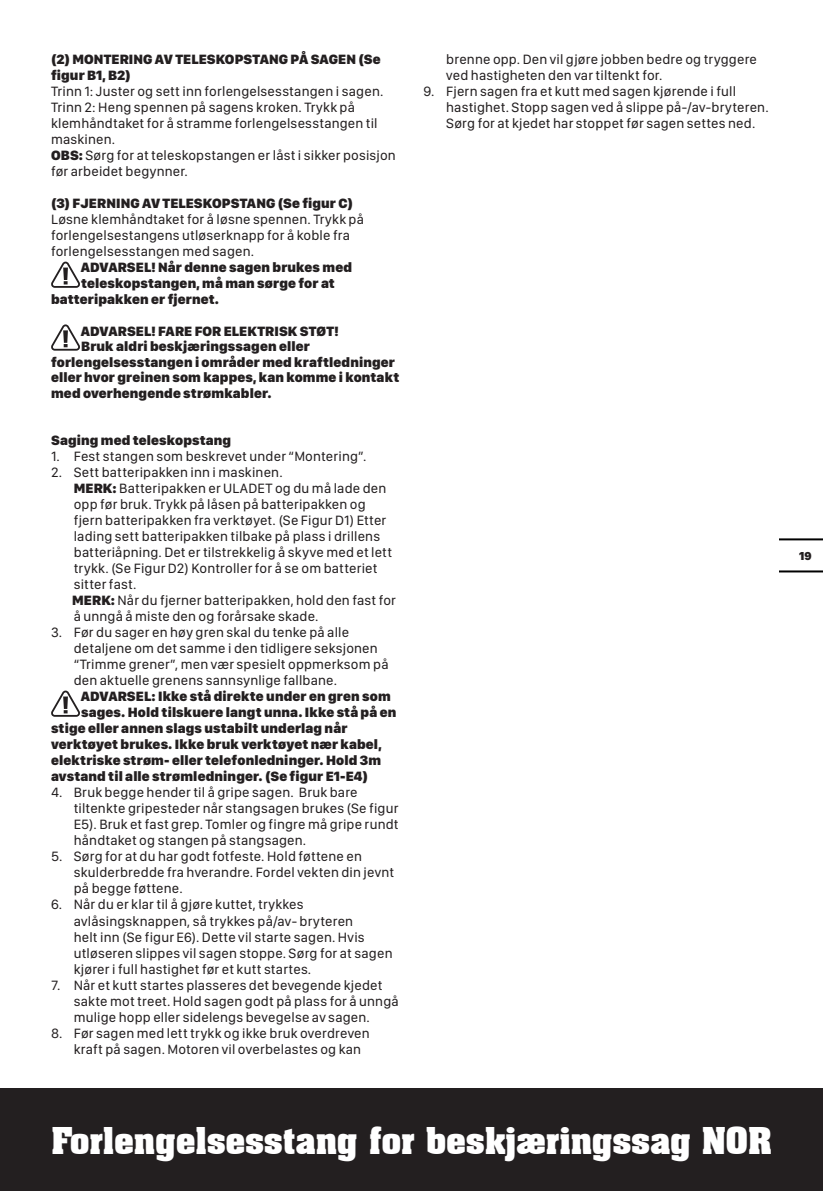
<style>
.page{position:relative;width:823px;height:1191px;background:#fff}
.page>*{position:absolute;margin:0;border:0;box-sizing:border-box;transform-origin:0 0}
.t1{font:700 36px "Aachen BT";letter-spacing:-.025em;color:#fff}
.t2{font:14px/16px "SF Compact Display";letter-spacing:.015em;color:#231f20}
.t3{font:900 14px/15.6px "SF Compact Display";letter-spacing:.01em;color:#231f20}
.t4{font:900 12px "SF Compact Display";color:#231f20}
.s1{font-weight:900}
</style>
<div class="page">
<div style="left:1px;top:1089px;width:821px;height:102px;background:#231f20"></div>
<hr style="left:0;top:1089px;width:1px;height:102px;background:#231f20">
<hr style="left:779px;top:570px;width:43px;height:2px;background:#000">
<hr style="left:779px;top:538px;width:43px;height:2px;background:#000">
<svg style="left:51px;top:262px;width:29px;height:26px"></svg>
<svg style="left:51px;top:324px;width:29px;height:27px"></svg>
<svg style="left:51px;top:690px;width:29px;height:26px"></svg>
<p class="t3" style="left:51px;top:51px;width:331px">(2) MONTERING AV TELESKOPSTANG PÅ SAGEN (Se figur B1, B2)</p>
<p class="t2" style="left:51px;top:83px;width:333px">Trinn 1: Juster og sett inn forlengelsesstangen i sagen.</p>
<p class="t2" style="left:51px;top:99px;width:328px">Trinn 2: Heng spennen på sagens kroken. Trykk på klemhåndtaket for å stramme forlengelsesstangen til maskinen.</p>
<p class="t2" style="left:51px;top:147px;width:346px"><span class="s1">OBS:</span> Sørg for at teleskopstangen er låst i sikker posisjon før arbeidet begynner.</p>
<p class="t3" style="left:51px;top:195px;width:303px">(3) FJERNING AV TELESKOPSTANG (Se figur C)</p>
<p class="t2" style="left:51px;top:211px;width:314px">Løsne klemhåndtaket for å løsne spennen. Trykk på forlengelsestangens utløserknapp for å koble fra forlengelsesstangen med sagen.</p>
<p class="t3" style="left:81px;top:259px;width:273px">ADVARSEL! Når denne sagen brukes med</p>
<p class="t3" style="left:81px;top:275px;width:255px">teleskopstangen, må man sørge for at</p>
<p class="t3" style="left:51px;top:291px;width:169px">batteripakken er fjernet.</p>
<p class="t3" style="left:81px;top:322px;width:259px">ADVARSEL! FARE FOR ELEKTRISK STØT!</p>
<p class="t3" style="left:51px;top:338px;width:349px;text-indent:30px">Bruk aldri beskjæringssagen eller forlengelsesstangen i områder med kraftledninger eller hvor greinen som kappes, kan komme i kontakt med overhengende strømkabler.</p>
<p class="t3" style="left:51px;top:432px;width:181px">Saging med teleskopstang</p>
<p class="t2" style="left:51px;top:448px;width:316px">1. Fest stangen som beskrevet under “Montering”.</p>
<p class="t2" style="left:51px;top:464px;width:233px">2. Sett batteripakken inn i maskinen.</p>
<p class="t2" style="left:74px;top:480px;width:319px"><span class="s1">MERK:</span> Batteripakken er ULADET og du må lade den opp før bruk. Trykk på låsen på batteripakken og fjern batteripakken fra verktøyet. (Se Figur D1) Etter lading sett batteripakken tilbake på plass i drillens batteriåpning. Det er tilstrekkelig å skyve med et lett trykk. (Se Figur D2) Kontroller for å se om batteriet sitter fast.</p>
<p class="t2" style="left:72px;top:592px;width:325px"><span class="s1">MERK:</span> Når du fjerner batteripakken, hold den fast for å unngå å miste den og forårsake skade.</p>
<p class="t2" style="left:74px;top:624px;width:316px;text-indent:-23px">3. Før du sager en høy gren skal du tenke på alle detaljene om det samme i den tidligere seksjonen “Trimme grener”, men vær spesielt oppmerksom på den aktuelle grenens sannsynlige fallbane.</p>
<p class="t3" style="left:81px;top:688px;width:311px">ADVARSEL: Ikke stå direkte under en gren som</p>
<p class="t3" style="left:81px;top:704px;width:316px">sages. Hold tilskuere langt unna. Ikke stå på en</p>
<p class="t3" style="left:51px;top:720px;width:298px">stige eller annen slags ustabilt underlag når</p>
<p class="t3" style="left:51px;top:736px;width:332px">verktøyet brukes. Ikke bruk verktøyet nær kabel,</p>
<p class="t3" style="left:51px;top:752px;width:331px">elektriske strøm- eller telefonledninger. Hold 3m</p>
<p class="t3" style="left:51px;top:768px;width:318px">avstand til alle strømledninger. (Se figur E1-E4)</p>
<p class="t2" style="left:74px;top:784px;width:326px;text-indent:-23px">4. Bruk begge hender til å gripe sagen. Bruk bare tiltenkte gripesteder når stangsagen brukes (Se figur E5). Bruk et fast grep. Tomler og fingre må gripe rundt håndtaket og stangen på stangsagen.</p>
<p class="t2" style="left:74px;top:848px;width:322px;text-indent:-23px">5. Sørg for at du har godt fotfeste. Hold føttene en skulderbredde fra hverandre. Fordel vekten din jevnt på begge føttene.</p>
<p class="t2" style="left:74px;top:896px;width:320px;text-indent:-23px">6. Når du er klar til å gjøre kuttet, trykkes avlåsingsknappen, så trykkes på/av- bryteren<br>helt inn (Se figur E6). Dette vil starte sagen. Hvis utløseren slippes vil sagen stoppe. Sørg for at sagen kjører i full hastighet før et kutt startes.</p>
<p class="t2" style="left:74px;top:976px;width:326px;text-indent:-23px">7. Når et kutt startes plasseres det bevegende kjedet sakte mot treet. Hold sagen godt på plass for å unngå mulige hopp eller sidelengs bevegelse av sagen.</p>
<p class="t2" style="left:74px;top:1024px;width:297px;text-indent:-23px">8. Før sagen med lett trykk og ikke bruk overdreven kraft på sagen. Motoren vil overbelastes og kan</p>
<p class="t2" style="left:446px;top:51px;width:312px">brenne opp. Den vil gjøre jobben bedre og tryggere ved hastigheten den var tiltenkt for.</p>
<p class="t2" style="left:446px;top:83px;width:324px;text-indent:-23px">9. Fjern sagen fra et kutt med sagen kjørende i full hastighet. Stopp sagen ved å slippe på-/av-bryteren.<br>Sørg for at kjedet har stoppet før sagen settes ned.</p>
<h1 class="t1" style="left:51px;top:1118px;width:722px">Forlengelsesstang for beskjæringssag NOR</h1>
<p class="t4" style="left:798px;top:548px;width:14px">19</p>
</div>
